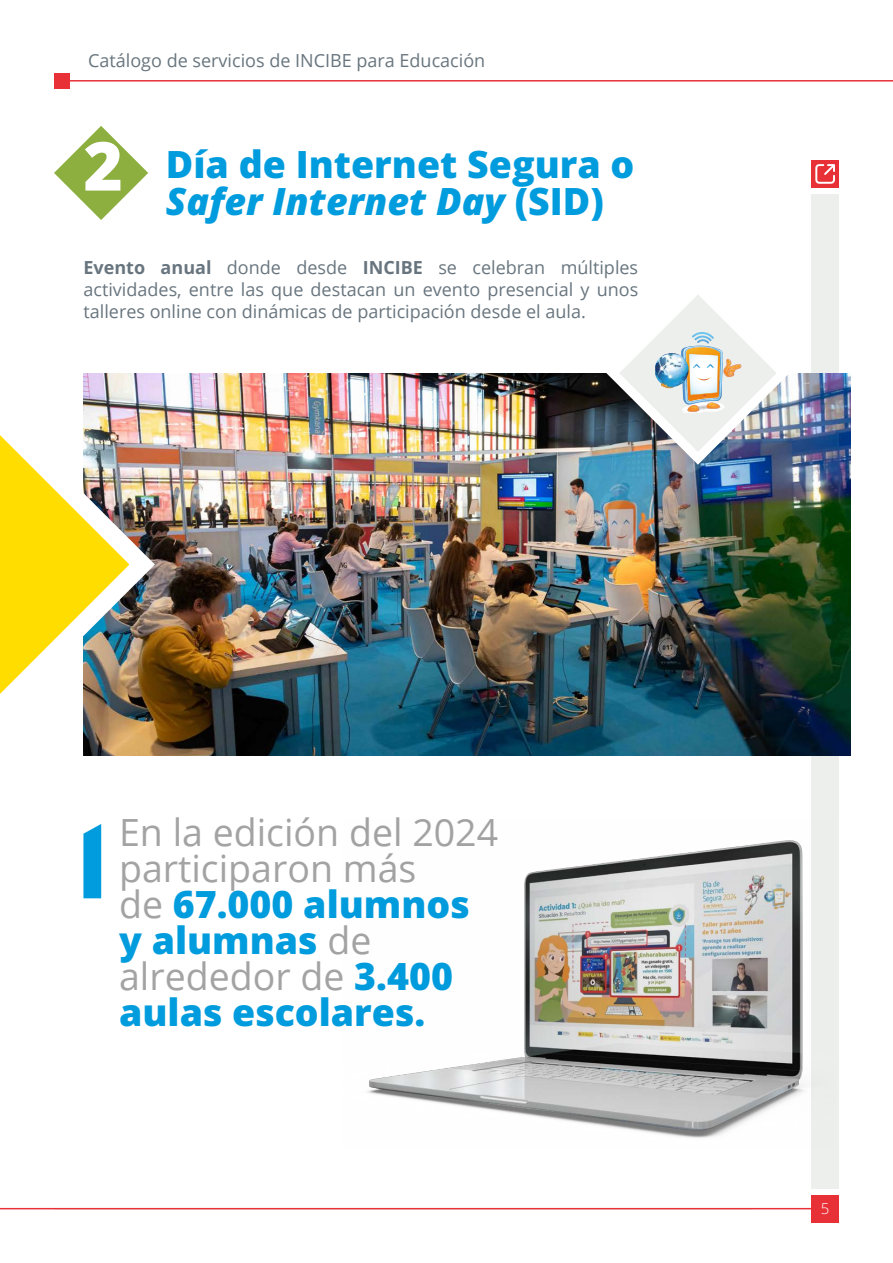
<style>
.page{position:relative;width:893px;height:1263px;background:#fff}
.page>*{position:absolute;margin:0;border:0;box-sizing:border-box;transform-origin:0 0}
.t1{font:800 67.5px "Open Sans";color:#fff}
.t2{font:37.5px/36px "Open Sans";color:#a3a3a3}
.t3{font:800 37.5px/37.5px "Open Sans";color:#009cdd}
.t4{font:18px/21.6px "Open Sans";color:#68757e;text-align:justify}
.t5{font:300 15px "Open Sans";color:#fff}
.s1{font-style:italic}
.s2{font-weight:700}
.s3{font-weight:800;color:#009cdd}
</style>
<div class="page">
<hr style="left:54px;top:1209px;width:697px;height:1px;background:#edefed">
<hr style="left:54px;top:80px;width:839px;height:2px;background:#e73137">
<hr style="left:0;top:1208px;width:834px;height:1px;background:#e73137">
<div style="left:54px;top:73px;width:15px;height:15px;background:#e73137"></div>
<div style="left:811px;top:1195px;width:28px;height:27px;background:#e73137"></div>
<div style="left:811px;top:194px;width:28px;height:994px;background:#edefed"></div>
<svg style="left:83px;top:824px;width:18px;height:74px"></svg>
<svg style="left:54px;top:126px;width:94px;height:94px"></svg>
<div style="left:811px;top:160px;width:28px;height:28px;background:#e73137"></div>
<svg style="left:815px;top:164px;width:20px;height:20px"></svg>
<img style="left:83px;top:373px;width:767px;height:383px">
<img style="left:600px;top:295px;width:196px;height:176px">
<img style="left:655px;top:353px;width:42px;height:56px">
<img style="left:367px;top:840px;width:437px;height:298px">
<img style="left:0;top:397px;width:168px;height:335px">
<p class="t4" style="left:88px;top:49px;width:399px">Catálogo de servicios de INCIBE para Educación</p>
<h1 class="t1" style="left:83px;top:115px;width:41px">2</h1>
<h2 class="t3" style="left:166px;top:144px;width:470px">Día de Internet Segura o<br><span class="s1">Safer Internet Day</span> (SID)</h2>
<p class="t4" style="left:83px;top:257px;width:556px"><span class="s2">Evento anual</span> donde desde <span class="s2">INCIBE</span> se celebran múltiples actividades, entre las que destacan un evento presencial y unos talleres online con dinámicas de participación desde el aula.</p>
<h2 class="t2" style="left:119px;top:814px;width:381px">En la edición del 2024 participaron más<br>de <span class="s3">67.000 alumnos y alumnas</span> de alrededor de <span class="s3">3.400 aulas escolares.</span></h2>
<p class="t5" style="left:821px;top:1198px;width:10px">5</p>
</div>
